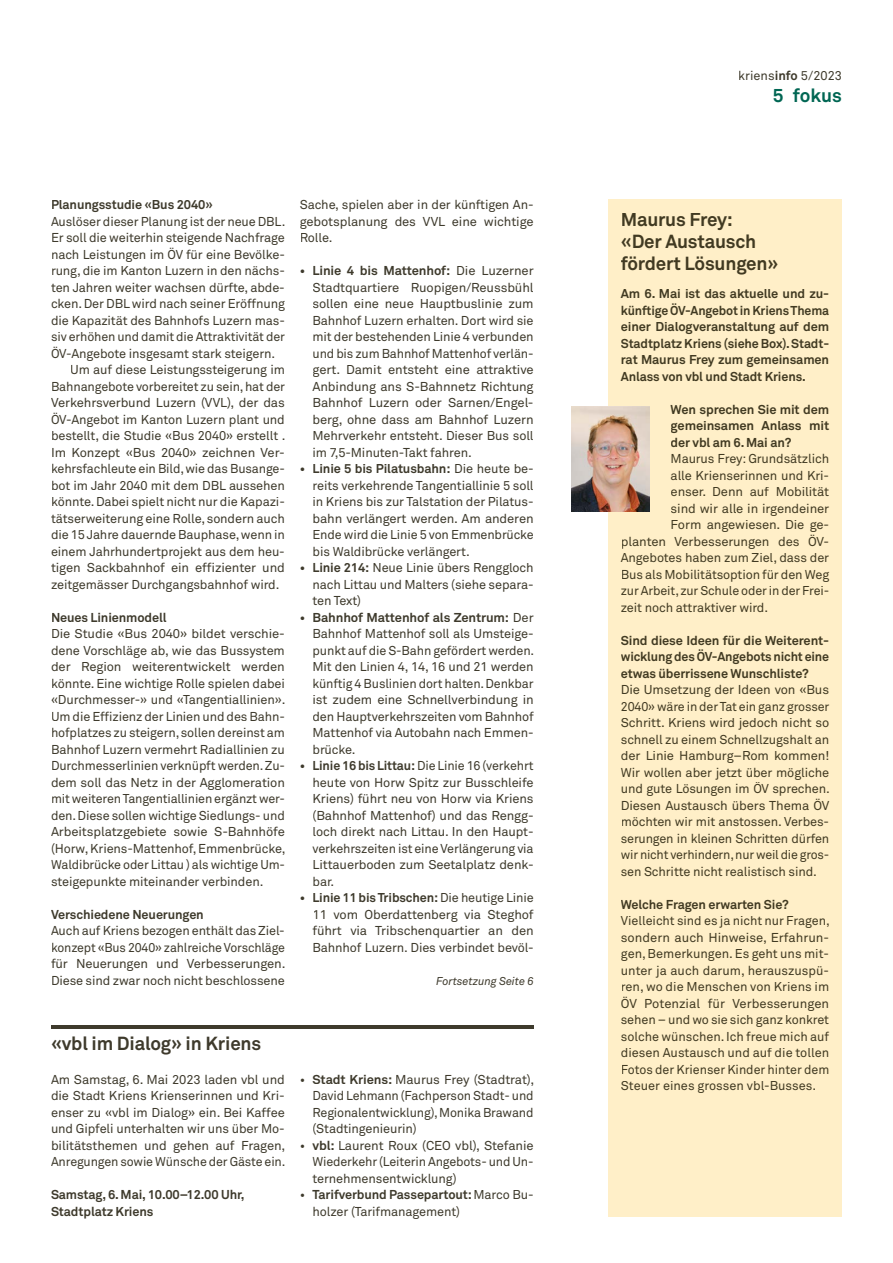
<style>
.page{position:relative;width:893px;height:1263px;background:#fff}
.page>*{position:absolute;margin:0;border:0;box-sizing:border-box;transform-origin:0 0}
.t1{font:700 18.75px/21.8px "Akkurat Pro";letter-spacing:-.01em;color:#413a22}
.t2{font:700 18.75px "Akkurat Pro";letter-spacing:-.01em;color:#3e3a2c}
.t3{font:700 18.75px "Akkurat Pro";letter-spacing:-.005em;color:#006653}
.t4{font:12.75px/16.5px "Akkurat Pro";letter-spacing:-.01em;color:#3e3a2c;text-align:justify}
.t5{font:12.75px/16.5px "Akkurat Pro";letter-spacing:-.01em;color:#413a22;text-align:justify}
.t6{font:700 12.75px/16.5px "Akkurat Pro";letter-spacing:-.01em;color:#413a22;text-align:justify}
.t7{font:700 12.75px/16.5px "Akkurat Pro";letter-spacing:-.01em;color:#3e3a2c}
.t8{font:italic 11.25px "Akkurat Pro";letter-spacing:-.01em;color:#3e3a2c}
.s1{font-weight:700}
</style>
<div class="page">
<hr style="left:51px;top:1025px;width:483px;height:4px;background:#3e3a2c">
<div style="left:608px;top:199px;width:234px;height:1017px;background:#ffefc8"></div>
<img style="left:572px;top:406px;width:77px;height:106px">
<p class="t7" style="left:51px;top:197px;width:163px">Planungsstudie «Bus 2040»</p>
<p class="t4" style="left:51px;top:213px;width:236px">Auslöser dieser Planung ist der neue DBL.</p>
<p class="t4" style="left:51px;top:230px;width:235px">Er soll die weiterhin steigende Nachfrage</p>
<p class="t4" style="left:51px;top:246px;width:235px">nach Leistungen im ÖV für eine Bevölke-</p>
<p class="t4" style="left:51px;top:263px;width:235px">rung, die im Kanton Luzern in den nächs-</p>
<p class="t4" style="left:51px;top:279px;width:235px">ten Jahren weiter wachsen dürfte, abde-</p>
<p class="t4" style="left:51px;top:296px;width:235px">cken. Der DBL wird nach seiner Eröffnung</p>
<p class="t4" style="left:51px;top:312px;width:235px">die Kapazität des Bahnhofs Luzern mas-</p>
<p class="t4" style="left:51px;top:329px;width:235px">siv erhöhen und damit die Attraktivität der</p>
<p class="t4" style="left:51px;top:345px;width:226px">ÖV-Angebote insgesamt stark steigern.</p>
<p class="t4" style="left:70px;top:362px;width:216px">Um auf diese Leistungssteigerung im</p>
<p class="t4" style="left:51px;top:378px;width:235px">Bahnangebote vorbereitet zu sein, hat der</p>
<p class="t4" style="left:51px;top:395px;width:235px">Verkehrsverbund Luzern (VVL), der das</p>
<p class="t4" style="left:51px;top:411px;width:235px">ÖV-Angebot im Kanton Luzern plant und</p>
<p class="t4" style="left:51px;top:428px;width:236px">bestellt, die Studie «Bus 2040» erstellt .</p>
<p class="t4" style="left:51px;top:444px;width:235px">Im Konzept «Bus 2040» zeichnen Ver-</p>
<p class="t4" style="left:51px;top:461px;width:235px">kehrsfachleute ein Bild, wie das Busange-</p>
<p class="t4" style="left:51px;top:477px;width:235px">bot im Jahr 2040 mit dem DBL aussehen</p>
<p class="t4" style="left:51px;top:494px;width:235px">könnte. Dabei spielt nicht nur die Kapazi-</p>
<p class="t4" style="left:51px;top:510px;width:235px">tätserweiterung eine Rolle, sondern auch</p>
<p class="t4" style="left:51px;top:527px;width:235px">die 15 Jahre dauernde Bauphase, wenn in</p>
<p class="t4" style="left:51px;top:543px;width:235px">einem Jahrhundertprojekt aus dem heu-</p>
<p class="t4" style="left:51px;top:560px;width:235px">tigen Sackbahnhof ein effizienter und</p>
<p class="t4" style="left:51px;top:576px;width:230px">zeitgemässer Durchgangsbahnhof wird.</p>
<p class="t7" style="left:51px;top:609px;width:117px">Neues Linienmodell</p>
<p class="t4" style="left:51px;top:626px;width:236px">Die Studie «Bus 2040» bildet verschie&shy;dene Vorschläge ab, wie das Bussystem der Region weiterentwickelt werden könnte. Eine wichtige Rolle spielen dabei «Durchmesser-» und «Tangentiallinien».<br>Um die Effizienz der Linien und des Bahn&shy;hofplatzes zu steigern, sollen dereinst am Bahnhof Luzern vermehrt Radiallinien zu Durchmesserlinien verknüpft werden. Zu&shy;dem soll das Netz in der Agglomeration mit weiteren Tangentiallinien ergänzt wer&shy;den. Diese sollen wichtige Siedlungs- und Arbeitsplatzgebiete sowie S-Bahnhöfe (Horw, Kriens-Mattenhof, Emmenbrücke, Waldibrücke oder Littau ) als wichtige Um&shy;steigepunkte miteinander verbinden.</p>
<p class="t7" style="left:51px;top:906px;width:154px">Verschiedene Neuerungen</p>
<p class="t4" style="left:51px;top:923px;width:236px">Auch auf Kriens bezogen enthält das Ziel&shy;konzept «Bus 2040» zahlreiche Vorschläge für Neuerungen und Verbesserungen.<br>Diese sind zwar noch nicht beschlossene</p>
<p class="t4" style="left:300px;top:197px;width:235px">Sache, spielen aber in der künftigen An&shy;gebotsplanung des VVL eine wichtige Rolle.</p>
<p class="t4" style="left:313px;top:263px;width:223px;text-indent:-13px"><span class="s1">• Linie 4 bis Mattenhof:</span> Die Luzerner Stadtquartiere Ruopigen/Reussbühl sollen eine neue Hauptbuslinie zum Bahnhof Luzern erhalten. Dort wird sie mit der bestehenden Linie 4 verbunden und bis zum Bahnhof Mattenhof verlän&shy;gert. Damit entsteht eine attraktive Anbindung ans S-Bahnnetz Richtung Bahnhof Luzern oder Sarnen/Engel&shy;berg, ohne dass am Bahnhof Luzern Mehrverkehr entsteht. Dieser Bus soll im 7,5-Minuten-Takt fahren.</p>
<p class="t4" style="left:313px;top:461px;width:223px;text-indent:-13px"><span class="s1">• Linie 5 bis Pilatusbahn:</span> Die heute be&shy;reits verkehrende Tangentiallinie 5 soll in Kriens bis zur Talstation der Pilatus&shy;bahn verlängert werden. Am anderen Ende wird die Linie 5 von Emmenbrücke bis Waldibrücke verlängert.</p>
<p class="t4" style="left:313px;top:560px;width:223px;text-indent:-13px"><span class="s1">• Linie 214:</span> Neue Linie übers Renggloch nach Littau und Malters (siehe separa&shy;ten Text)</p>
<p class="t4" style="left:313px;top:609px;width:223px;text-indent:-13px"><span class="s1">• Bahnhof Mattenhof als Zentrum:</span> Der Bahnhof Mattenhof soll als Umsteige&shy;punkt auf die S-Bahn gefördert werden.<br>Mit den Linien 4, 14, 16 und 21 werden künftig 4 Buslinien dort halten. Denkbar ist zudem eine Schnellverbindung in den Hauptverkehrszeiten vom Bahnhof Mattenhof via Autobahn nach Emmen&shy;brücke.</p>
<p class="t4" style="left:313px;top:758px;width:223px;text-indent:-13px"><span class="s1">• Linie 16 bis Littau:</span> Die Linie 16 (verkehrt heute von Horw Spitz zur Busschleife Kriens) führt neu von Horw via Kriens (Bahnhof Mattenhof) und das Rengg&shy;loch direkt nach Littau. In den Haupt&shy;verkehrszeiten ist eine Verlängerung via Littauerboden zum Seetalplatz denk&shy;bar.</p>
<p class="t4" style="left:313px;top:890px;width:223px;text-indent:-13px"><span class="s1">• Linie 11 bis Tribschen:</span> Die heutige Linie 11 vom Oberdattenberg via Steghof führt via Tribschenquartier an den Bahnhof Luzern. Dies verbindet bevöl-</p>
<p class="t8" style="left:436px;top:974px;width:99px">Fortsetzung Seite 6</p>
<h1 class="t2" style="left:51px;top:1032px;width:212px">«vbl im Dialog» in Kriens</h1>
<p class="t4" style="left:51px;top:1071px;width:236px">Am Samstag, 6. Mai 2023 laden vbl und die Stadt Kriens Krienserinnen und Kri&shy;enser zu «vbl im Dialog» ein. Bei Kaffee und Gipfeli unterhalten wir uns über Mo&shy;bilitätsthemen und gehen auf Fragen, Anregungen sowie Wünsche der Gäste ein.</p>
<p class="t7" style="left:51px;top:1186px;width:195px">Samstag, 6. Mai, 10.00–12.00 Uhr,<br>Stadtplatz Kriens</p>
<p class="t4" style="left:313px;top:1071px;width:223px;text-indent:-13px">• <span class="s1">Stadt Kriens:</span> Maurus Frey (Stadtrat), David Lehmann (Fachperson Stadt- und Regionalentwicklung), Monika Brawand (Stadtingenieurin)</p>
<p class="t4" style="left:313px;top:1137px;width:223px;text-indent:-13px">• <span class="s1">vbl:</span> Laurent Roux (CEO vbl), Stefanie Wiederkehr (Leiterin Angebots- und Un&shy;ternehmensentwicklung)</p>
<p class="t4" style="left:313px;top:1187px;width:223px;text-indent:-13px">• <span class="s1">Tarifverbund Passepartout:</span> Marco Bu&shy;holzer (Tarifmanagement)</p>
<p class="t4" style="left:738px;top:68px;width:105px">kriens<span class="s1">info</span> 5/2023</p>
<h1 class="t3" style="left:773px;top:84px;width:71px">5 fokus</h1>
<h1 class="t1" style="left:621px;top:209px;width:159px">Maurus Frey: «Der Austausch fördert Lösungen»</h1>
<p class="t6" style="left:621px;top:286px;width:210px">Am 6. Mai ist das aktuelle und zu&shy;künftige ÖV-Angebot in Kriens Thema einer Dialogveranstaltung auf dem Stadtplatz Kriens (siehe Box). Stadt&shy;rat Maurus Frey zum gemeinsamen Anlass von vbl und Stadt Kriens.</p>
<p class="t6" style="left:671px;top:401px;width:160px">Wen sprechen Sie mit dem gemeinsamen Anlass mit der vbl am 6. Mai an?</p>
<p class="t5" style="left:671px;top:451px;width:160px">Maurus Frey: Grundsätzlich</p>
<p class="t5" style="left:671px;top:467px;width:160px">alle Krienserinnen und Kri-</p>
<p class="t5" style="left:671px;top:484px;width:160px">enser. Denn auf Mobilität</p>
<p class="t5" style="left:671px;top:500px;width:160px">sind wir alle in irgendeiner</p>
<p class="t5" style="left:671px;top:517px;width:160px">Form angewiesen. Die ge-</p>
<p class="t5" style="left:621px;top:533px;width:210px">planten Verbesserungen des ÖV-</p>
<p class="t5" style="left:621px;top:550px;width:210px">Angebotes haben zum Ziel, dass der</p>
<p class="t5" style="left:621px;top:566px;width:210px">Bus als Mobilitätsoption für den Weg</p>
<p class="t5" style="left:621px;top:583px;width:210px">zur Arbeit, zur Schule oder in der Frei-</p>
<p class="t5" style="left:621px;top:599px;width:149px">zeit noch attraktiver wird.</p>
<p class="t6" style="left:621px;top:632px;width:210px">Sind diese Ideen für die Weiterent&shy;wicklung des ÖV-Angebots nicht eine etwas überrissene Wunschliste?</p>
<p class="t5" style="left:621px;top:682px;width:210px">Die Umsetzung der Ideen von «Bus 2040» wäre in der Tat ein ganz grosser Schritt. Kriens wird jedoch nicht so schnell zu einem Schnellzugshalt an der Linie Hamburg–Rom kommen!<br>Wir wollen aber jetzt über mögliche und gute Lösungen im ÖV sprechen.<br>Diesen Austausch übers Thema ÖV möchten wir mit anstossen. Verbes&shy;serungen in kleinen Schritten dürfen wir nicht verhindern, nur weil die gros&shy;sen Schritte nicht realistisch sind.</p>
<p class="t6" style="left:621px;top:896px;width:169px">Welche Fragen erwarten Sie?</p>
<p class="t5" style="left:621px;top:913px;width:210px">Vielleicht sind es ja nicht nur Fragen, sondern auch Hinweise, Erfahrun&shy;gen, Bemerkungen. Es geht uns mit&shy;unter ja auch darum, herauszuspü&shy;ren, wo die Menschen von Kriens im ÖV Potenzial für Verbesserungen sehen – und wo sie sich ganz konkret solche wünschen. Ich freue mich auf diesen Austausch und auf die tollen Fotos der Krienser Kinder hinter dem Steuer eines grossen vbl-Busses.</p>
</div>
